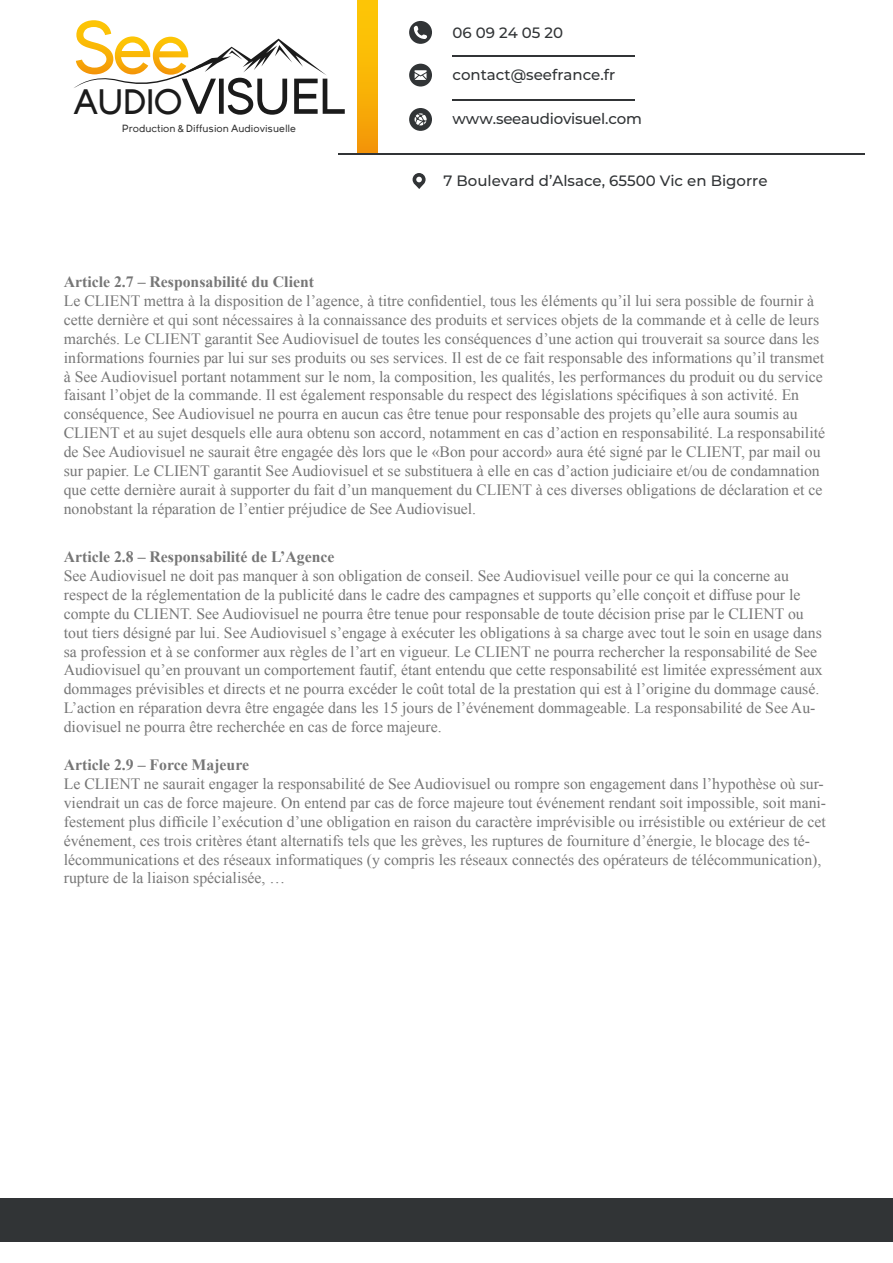
<style>
.page{position:relative;width:893px;height:1263px;background:#fff}
.page>*{position:absolute;margin:0;border:0;box-sizing:border-box;transform-origin:0 0}
.t1{font:50.25px "Young";letter-spacing:-.05em;color:#1b1b1b}
.t2{font:15.75px/18.9px "Times New Roman";color:#767676}
.t3{font:700 15.75px "Times New Roman";color:#767676}
.t4{font:500 15px "Montserrat";color:#313436}
.t5{font:10.35px "Young";color:#343434}
.s1{font-size:35.1px}
</style>
<div class="page">
<div style="left:0;top:1198px;width:893px;height:44px;background:#313436"></div>
<div style="left:358px;top:0;width:20px;height:154px;background:linear-gradient(to bottom,#fecd05,#f49a08)"></div>
<hr style="left:338px;top:154px;width:526px;height:1px;background:#313436">
<hr style="left:452px;top:99px;width:183px;height:1px;background:#313436">
<hr style="left:452px;top:55px;width:183px;height:2px;background:#313436">
<svg style="left:409px;top:108px;width:23px;height:23px"></svg>
<svg style="left:409px;top:64px;width:23px;height:23px"></svg>
<svg style="left:409px;top:21px;width:23px;height:23px"></svg>
<svg style="left:413px;top:173px;width:13px;height:16px"></svg>
<svg style="left:74px;top:20px;width:252px;height:68px"></svg>
<h1 class="t1" style="left:74px;top:69px;width:273px"><span class="s1">AUDIO</span>VISUEL</h1>
<p class="t5" style="left:122px;top:122px;width:176px">Production &amp; Diffusion Audiovisuelle</p>
<p class="t4" style="left:452px;top:22px;width:112px">06 09 24 05 20</p>
<p class="t4" style="left:452px;top:64px;width:164px">contact@seefrance.fr</p>
<p class="t4" style="left:452px;top:109px;width:191px">www.seeaudiovisuel.com</p>
<p class="t4" style="left:444px;top:170px;width:325px">7 Boulevard d’Alsace, 65500 Vic en Bigorre</p>
<p class="t3" style="left:64px;top:271px;width:252px">Article 2.7 – Responsabilité du Client</p>
<p class="t2" style="left:64px;top:291px;width:763px">Le CLIENT mettra à la disposition de l’agence, à titre confidentiel, tous les éléments qu’il lui sera possible de fournir à cette dernière et qui sont nécessaires à la connaissance des produits et services objets de la commande et à celle de leurs marchés. Le CLIENT garantit See Audiovisuel de toutes les conséquences d’une action qui trouverait sa source dans les informations fournies par lui sur ses produits ou ses services. Il est de ce fait responsable des informations qu’il transmet à See Audiovisuel portant notamment sur le nom, la composition, les qualités, les performances du produit ou du service faisant l’objet de la commande. Il est également responsable du respect des législations spécifiques à son activité. En conséquence, See Audiovisuel ne pourra en aucun cas être tenue pour responsable des projets qu’elle aura soumis au CLIENT et au sujet desquels elle aura obtenu son accord, notamment en cas d’action en responsabilité. La responsabilité de See Audiovisuel ne saurait être engagée dès lors que le «Bon pour accord» aura été signé par le CLIENT, par mail ou sur papier. Le CLIENT garantit See Audiovisuel et se substituera à elle en cas d’action judiciaire et/ou de condamnation que cette dernière aurait à supporter du fait d’un manquement du CLIENT à ces diverses obligations de déclaration et ce nonobstant la réparation de l’entier préjudice de See Audiovisuel.</p>
<p class="t3" style="left:64px;top:546px;width:272px">Article 2.8 – Responsabilité de L’Agence</p>
<p class="t2" style="left:64px;top:566px;width:760px">See Audiovisuel ne doit pas manquer à son obligation de conseil. See Audiovisuel veille pour ce qui la concerne au respect de la réglementation de la publicité dans le cadre des campagnes et supports qu’elle conçoit et diffuse pour le compte du CLIENT. See Audiovisuel ne pourra être tenue pour responsable de toute décision prise par le CLIENT ou tout tiers désigné par lui. See Audiovisuel s’engage à exécuter les obligations à sa charge avec tout le soin en usage dans sa profession et à se conformer aux règles de l’art en vigueur. Le CLIENT ne pourra rechercher la responsabilité de See Audiovisuel qu’en prouvant un comportement fautif, étant entendu que cette responsabilité est limitée expressément aux dommages prévisibles et directs et ne pourra excéder le coût total de la prestation qui est à l’origine du dommage causé.<br>L’action en réparation devra être engagée dans les 15 jours de l’événement dommageable. La responsabilité de See Au&shy;diovisuel ne pourra être recherchée en cas de force majeure.</p>
<p class="t3" style="left:64px;top:754px;width:187px">Article 2.9 – Force Majeure</p>
<p class="t2" style="left:64px;top:774px;width:764px">Le CLIENT ne saurait engager la responsabilité de See Audiovisuel ou rompre son engagement dans l’hypothèse où sur&shy;viendrait un cas de force majeure. On entend par cas de force majeure tout événement rendant soit impossible, soit mani&shy;festement plus difficile l’exécution d’une obligation en raison du caractère imprévisible ou irrésistible ou extérieur de cet événement, ces trois critères étant alternatifs tels que les grèves, les ruptures de fourniture d’énergie, le blocage des té&shy;lécommunications et des réseaux informatiques (y compris les réseaux connectés des opérateurs de télécommunication), rupture de la liaison spécialisée, …</p>
</div>
